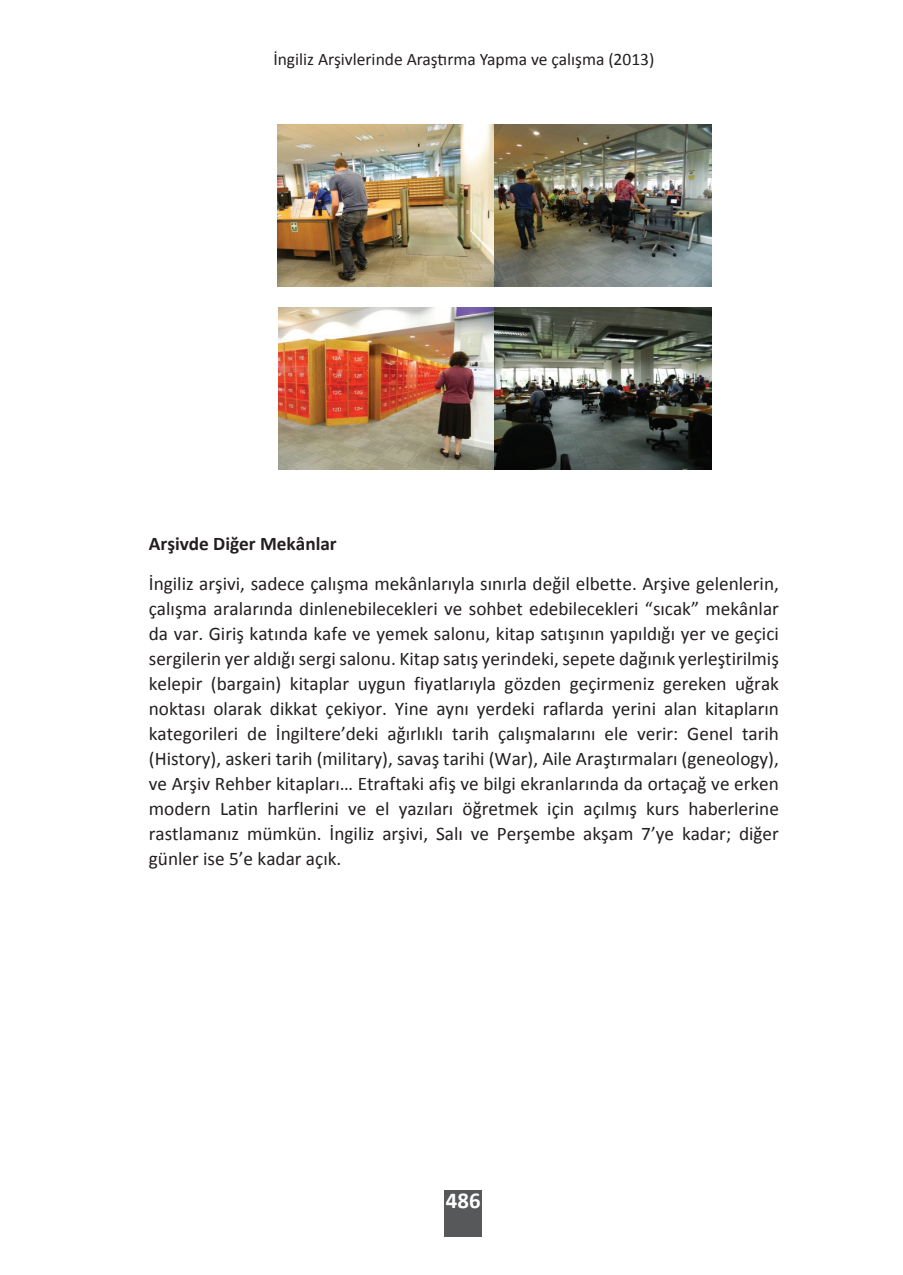
<style>
.page{position:relative;width:903px;height:1275px;background:#fff}
.page>*{position:absolute;margin:0;border:0;box-sizing:border-box;transform-origin:0 0}
.t1{font:700 22.75px "Calibri";color:#fff}
.t2{font:19.25px/25px "Calibri";color:#231f20;text-align:justify}
.t3{font:700 19.25px "Calibri";color:#231f20}
.t4{font:17.5px "Calibri";color:#231f20}
</style>
<div class="page">
<div style="left:444px;top:1190px;width:37px;height:47px;background:#57585a"></div>
<img style="left:278px;top:124px;width:434px;height:163px">
<img style="left:278px;top:307px;width:433px;height:163px">
<p class="t4" style="left:273px;top:48px;width:383px">İngiliz Arşivlerinde Araştırma Yapma ve çalışma (2013)</p>
<p class="t3" style="left:149px;top:531px;width:189px">Arşivde Diğer Mekânlar</p>
<p class="t2" style="left:149px;top:571px;width:632px">İngiliz arşivi, sadece çalışma mekânlarıyla sınırla değil elbette. Arşive gelenlerin, çalışma aralarında dinlenebilecekleri ve sohbet edebilecekleri “sıcak” mekânlar da var. Giriş katında kafe ve yemek salonu, kitap satışının yapıldığı yer ve geçici sergilerin yer aldığı sergi salonu. Kitap satış yerindeki, sepete dağınık yerleştirilmiş kelepir (bargain) kitaplar uygun fiyatlarıyla gözden geçirmeniz gereken uğrak noktası olarak dikkat çekiyor. Yine aynı yerdeki raflarda yerini alan kitapların kategorileri de İngiltere’deki ağırlıklı tarih çalışmalarını ele verir: Genel tarih (History), askeri tarih (military), savaş tarihi (War), Aile Araştırmaları (geneology), ve Arşiv Rehber kitapları… Etraftaki afiş ve bilgi ekranlarında da ortaçağ ve erken modern Latin harflerini ve el yazıları öğretmek için açılmış kurs haberlerine rastlamanız mümkün. İngiliz arşivi, Salı ve Perşembe akşam 7’ye kadar; diğer günler ise 5’e kadar açık.</p>
<p class="t1" style="left:446px;top:1185px;width:36px">486</p>
</div>
